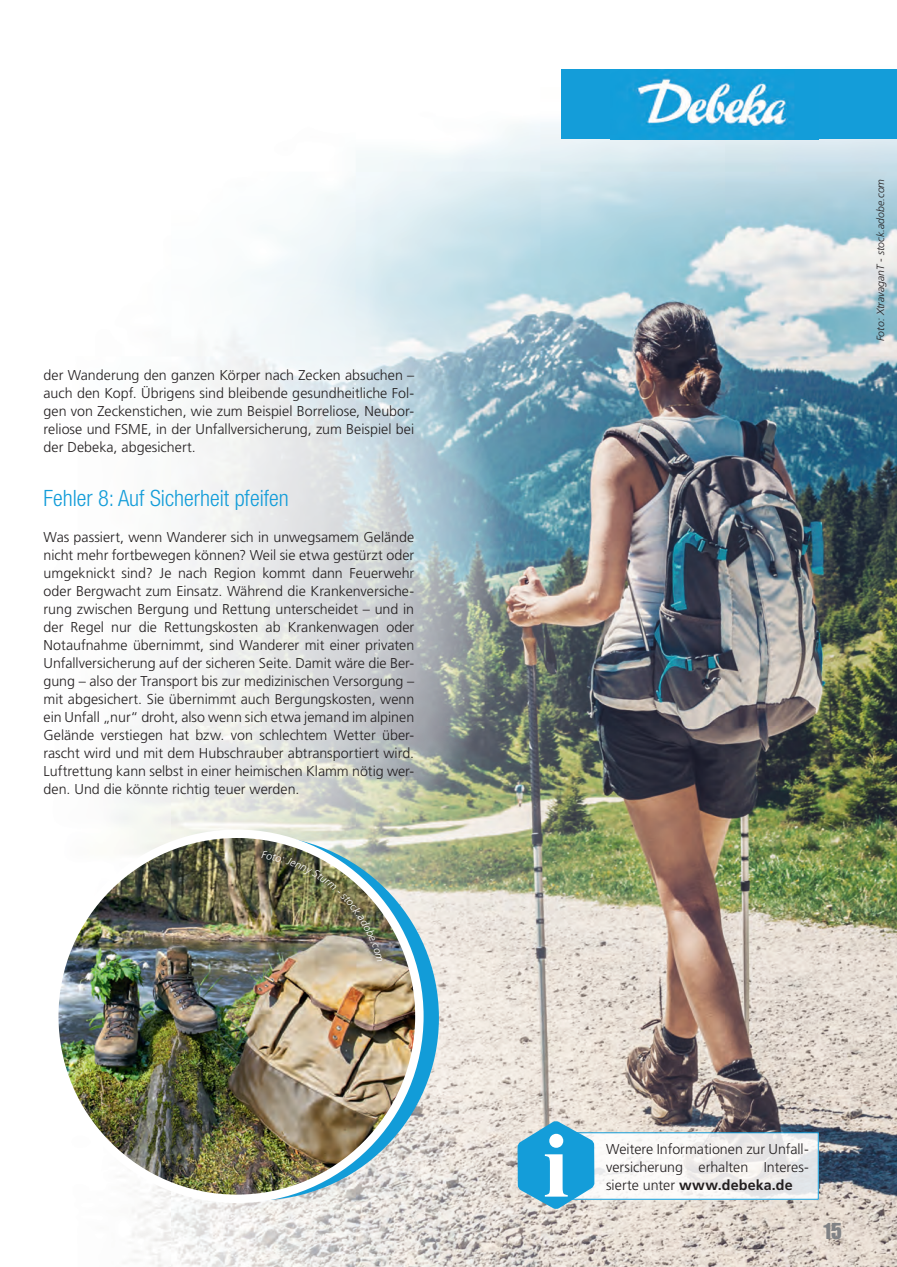
<style>
.page{position:relative;width:897px;height:1267px;background:#fff}
.page>*{position:absolute;margin:0;border:0;box-sizing:border-box;transform-origin:0 0}
.Zwischenüberschrift{font:300 condensed 22.5px "Helvetica Neue LT Std";color:#149dd9}
.Seitenzahl_ungerade{font:22.5px "Impact LT Std";color:#808285}
.Fließtext{font:300 14.25px/18px "Frutiger LT Std";color:#231f20;text-align:justify}
.Fotonachweis{font:italic 300 10.5px "Frutiger LT Std";color:#231f20}
.s1{font-weight:700}
</style>
<div class="page">
<img style="left:116px;top:69px;width:780px;height:1197px">
<svg style="left:44px;top:265px;width:464px;height:625px"></svg>
<div style="left:561px;top:70px;width:335px;height:69px;background:#149dd9"></div>
<img style="left:631px;top:74px;width:163px;height:61px">
<svg style="left:594px;top:1134px;width:222px;height:63px;fill:#f6f3f2"></svg>
<div style="left:554px;top:1132px;width:264px;height:67px;border:1px solid #149dd9"></div>
<svg style="left:517px;top:1120px;width:77px;height:89px;background:#5fb6db"></svg>
<svg style="left:74px;top:835px;width:365px;height:365px;fill:#129cd8"></svg>
<img style="left:54px;top:833px;width:365px;height:365px;border-radius:182px">
<img style="left:232px;top:837px;width:182px;height:135px">
<p class="Fließtext" style="left:44px;top:366px;width:372px">der Wanderung den ganzen Körper nach Zecken absuchen – auch den Kopf. Übrigens sind bleibende gesundheitliche Fol&shy;gen von Zeckenstichen, wie zum Beispiel Borreliose, Neubor&shy;reliose und FSME, in der Unfallversicherung, zum Beispiel bei der Debeka, abgesichert.</p>
<p class="Zwischenüberschrift" style="left:44px;top:485px;width:247px">Fehler 8: Auf Sicherheit pfeifen</p>
<p class="Fließtext" style="left:44px;top:528px;width:372px">Was passiert, wenn Wanderer sich in unwegsamem Gelände nicht mehr fortbewegen können? Weil sie etwa gestürzt oder umgeknickt sind? Je nach Region kommt dann Feuerwehr oder Bergwacht zum Einsatz. Während die Krankenversiche&shy;rung zwischen Bergung und Rettung unterscheidet – und in der Regel nur die Rettungskosten ab Krankenwagen oder Notaufnahme übernimmt, sind Wanderer mit einer privaten Unfallversicherung auf der sicheren Seite. Damit wäre die Ber&shy;gung – also der Transport bis zur medizinischen Versorgung – mit abgesichert. Sie übernimmt auch Bergungskosten, wenn ein Unfall „nur“ droht, also wenn sich etwa jemand im alpinen Gelände verstiegen hat bzw. von schlechtem Wetter über&shy;rascht wird und mit dem Hubschrauber abtransportiert wird.<br>Luftrettung kann selbst in einer heimischen Klamm nötig wer&shy;den. Und die könnte richtig teuer werden.</p>
<p class="Fotonachweis" style="left:874px;top:341px;width:164px;rotate:-90deg">Foto: XtravaganT - stock.adobe.com</p>
<p class="Fließtext" style="left:606px;top:1140px;width:204px">Weitere Informationen zur Unfall&shy;versicherung erhalten Interes&shy;sierte unter <span class="s1">www.debeka.de</span></p>
<p class="Seitenzahl_ungerade" style="left:822px;top:1218px;width:21px">15</p>
</div>
